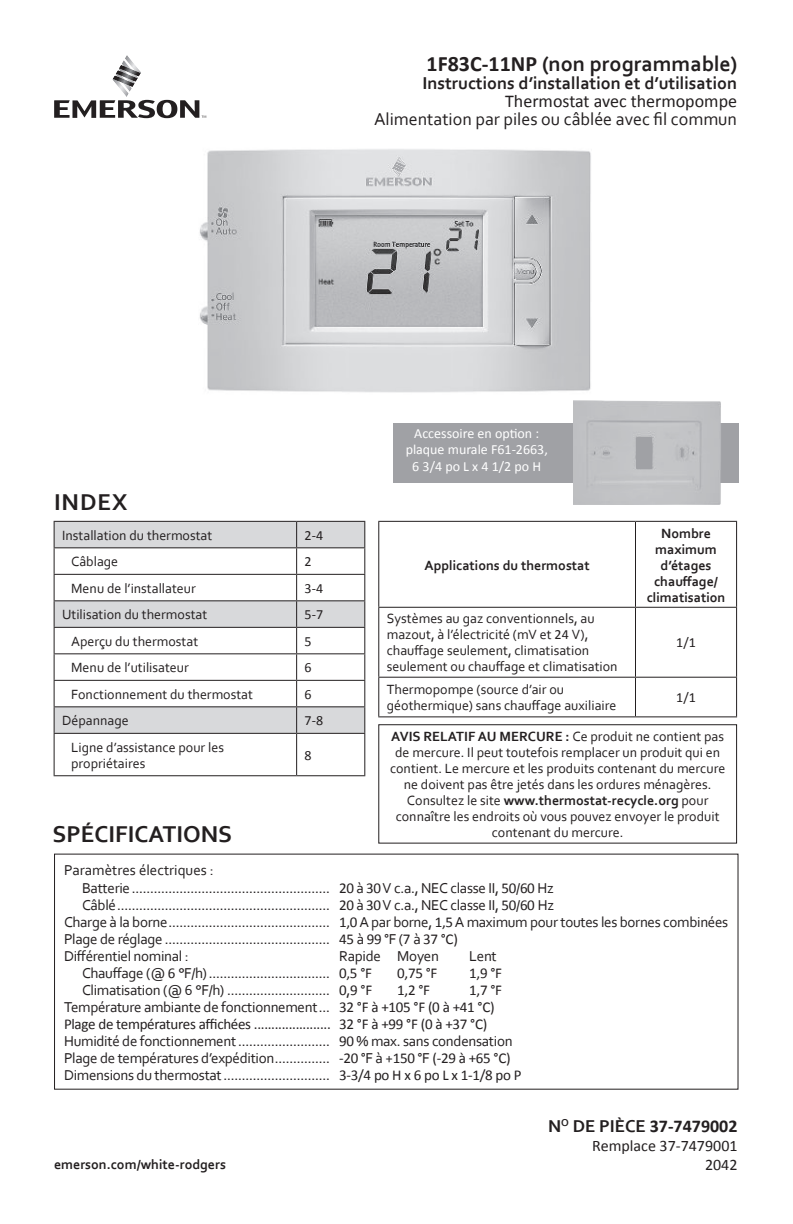
<style>
.page{position:relative;width:793px;height:1224px;background:#fff}
.page>*{position:absolute;margin:0;border:0;box-sizing:border-box;transform-origin:0 0}
.t1{font:700 24px "Corbel";color:#231f20}
.t2{font:700 22px "Corbel";color:#231f20}
.t3{font:700 18px "Corbel";color:#231f20}
.t4{font:18px "Corbel";color:#231f20}
.t5{font:18px "Calibri";color:#231f20}
.t6{font:700 18px "Calibri";color:#231f20}
.t7{font:16px/19.2px "Calibri";color:#231f20;text-align:right}
.t8{font:15px/17px "Corbel";letter-spacing:-.02em;color:#231f20}
.t9{font:15px "Calibri";letter-spacing:-.02em;color:#231f20}
.t10{font:15px "Corbel";color:#231f20}
.t11{font:14px/16px "Corbel";color:#231f20}
.t12{font:700 14px/16px "Corbel";color:#231f20;text-align:center}
.t13{font:14px/16.8px "Calibri";color:#fff;text-align:center}
.t14{font:14px "Calibri";color:#231f20}
.s1{font-family:"Calibri"}
.s2{font-weight:700}
.s3{font-family:"Corbel"}
</style>
<div class="page">
<svg style="left:54px;top:55px;width:152px;height:63px"></svg>
<hr style="left:378px;top:678px;width:1px;height:38px;background:#231f20">
<hr style="left:378px;top:716px;width:257px;height:1px;background:#231f20">
<hr style="left:635px;top:522px;width:1px;height:85px;background:#231f20">
<hr style="left:635px;top:608px;width:1px;height:69px;background:#231f20">
<hr style="left:635px;top:678px;width:1px;height:38px;background:#231f20">
<hr style="left:736px;top:678px;width:1px;height:38px;background:#231f20">
<hr style="left:635px;top:716px;width:102px;height:1px;background:#231f20">
<hr style="left:378px;top:521px;width:257px;height:1px;background:#231f20">
<hr style="left:378px;top:522px;width:1px;height:85px;background:#231f20">
<hr style="left:635px;top:521px;width:102px;height:1px;background:#231f20">
<hr style="left:736px;top:522px;width:1px;height:85px;background:#231f20">
<hr style="left:378px;top:607px;width:257px;height:1px;background:#231f20">
<hr style="left:635px;top:607px;width:102px;height:1px;background:#231f20">
<hr style="left:378px;top:608px;width:1px;height:69px;background:#231f20">
<hr style="left:736px;top:608px;width:1px;height:69px;background:#231f20">
<hr style="left:378px;top:677px;width:257px;height:1px;background:#231f20">
<hr style="left:635px;top:677px;width:102px;height:1px;background:#231f20">
<svg style="left:55px;top:522px;width:309px;height:211px"></svg>
<hr style="left:54px;top:734px;width:1px;height:41px;background:#231f20">
<hr style="left:54px;top:775px;width:242px;height:1px;background:#231f20">
<svg style="left:296px;top:522px;width:1px;height:211px"></svg>
<hr style="left:296px;top:734px;width:1px;height:41px;background:#231f20">
<hr style="left:364px;top:734px;width:1px;height:41px;background:#231f20">
<hr style="left:296px;top:775px;width:69px;height:1px;background:#231f20">
<hr style="left:54px;top:521px;width:242px;height:1px;background:#231f20">
<hr style="left:296px;top:521px;width:69px;height:1px;background:#231f20">
<hr style="left:54px;top:547px;width:242px;height:1px;background:#231f20">
<hr style="left:296px;top:547px;width:69px;height:1px;background:#231f20">
<hr style="left:54px;top:574px;width:242px;height:1px;background:#231f20">
<hr style="left:296px;top:574px;width:69px;height:1px;background:#231f20">
<hr style="left:54px;top:600px;width:242px;height:1px;background:#231f20">
<hr style="left:296px;top:600px;width:69px;height:1px;background:#231f20">
<hr style="left:54px;top:627px;width:242px;height:1px;background:#231f20">
<hr style="left:296px;top:627px;width:69px;height:1px;background:#231f20">
<hr style="left:54px;top:653px;width:242px;height:1px;background:#231f20">
<hr style="left:296px;top:653px;width:69px;height:1px;background:#231f20">
<hr style="left:54px;top:680px;width:242px;height:1px;background:#231f20">
<hr style="left:296px;top:680px;width:69px;height:1px;background:#231f20">
<hr style="left:54px;top:706px;width:242px;height:1px;background:#231f20">
<svg style="left:54px;top:522px;width:1px;height:211px"></svg>
<hr style="left:296px;top:706px;width:69px;height:1px;background:#231f20">
<svg style="left:364px;top:522px;width:1px;height:211px"></svg>
<hr style="left:54px;top:733px;width:242px;height:1px;background:#231f20">
<hr style="left:296px;top:733px;width:69px;height:1px;background:#231f20">
<div style="left:378px;top:724px;width:359px;height:120px;border:1px solid #231f20"></div>
<img style="left:199px;top:149px;width:392px;height:244px">
<div style="left:393px;top:423px;width:345px;height:59px;background:#a0a1a5"></div>
<img style="left:573px;top:400px;width:148px;height:104px">
<h2 class="t2" style="left:426px;top:53px;width:312px"><span class="s1">1F83C-11NP</span> (non programmable)</h2>
<p class="t3" style="left:422px;top:74px;width:316px">Instructions d’installation et d’utilisation</p>
<p class="t5" style="left:505px;top:90px;width:233px">Thermostat avec thermopompe</p>
<p class="t4" style="left:374px;top:108px;width:364px">Alimentation par piles ou câblée avec fil commun</p>
<h1 class="t1" style="left:54px;top:490px;width:75px">INDEX</h1>
<p class="t11" style="left:62px;top:528px;width:152px">Installation du thermostat</p>
<p class="t14" style="left:304px;top:530px;width:20px">2-4</p>
<p class="t11" style="left:71px;top:554px;width:49px">Câblage</p>
<p class="t14" style="left:304px;top:556px;width:9px">2</p>
<p class="t11" style="left:71px;top:580px;width:126px">Menu de l’installateur</p>
<p class="t14" style="left:304px;top:583px;width:20px">3-4</p>
<p class="t11" style="left:62px;top:607px;width:147px">Utilisation du thermostat</p>
<p class="t14" style="left:304px;top:609px;width:20px">5-7</p>
<p class="t11" style="left:71px;top:634px;width:128px">Aperçu du thermostat</p>
<p class="t14" style="left:304px;top:636px;width:9px">5</p>
<p class="t11" style="left:71px;top:659px;width:119px">Menu de l’utilisateur</p>
<p class="t14" style="left:304px;top:662px;width:9px">6</p>
<p class="t11" style="left:71px;top:687px;width:183px">Fonctionnement du thermostat</p>
<p class="t14" style="left:304px;top:689px;width:9px">6</p>
<p class="t11" style="left:62px;top:713px;width:68px">Dépannage</p>
<p class="t14" style="left:304px;top:715px;width:20px">7-8</p>
<p class="t11" style="left:71px;top:740px;width:154px">Ligne d’assistance pour les propriétaires</p>
<p class="t14" style="left:304px;top:750px;width:9px">8</p>
<h1 class="t1" style="left:53px;top:822px;width:181px">SPÉCIFICATIONS</h1>
<p class="t13" style="left:405px;top:425px;width:144px">Accessoire en option : plaque murale F61-2663,<br>6 3/4 po L x 4 1/2 po H</p>
<p class="t12" style="left:424px;top:558px;width:167px">Applications du thermostat</p>
<p class="t11" style="left:387px;top:611px;width:232px">Systèmes au gaz conventionnels, au mazout, à l’électricité (mV et <span class="s1">24</span> V), chauffage seulement, climatisation seulement ou chauffage et climatisation</p>
<p class="t12" style="left:646px;top:526px;width:80px">Nombre maximum d’étages chauffage/ climatisation</p>
<p class="t14" style="left:676px;top:637px;width:21px">1/1</p>
<p class="t11" style="left:387px;top:682px;width:231px">Thermopompe (source d’air ou géothermique) sans chauffage auxiliaire</p>
<p class="t14" style="left:676px;top:692px;width:21px">1/1</p>
<p class="t11" style="left:390px;top:729px;width:337px;text-align:center"><span class="s2">AVIS RELATIF AU MERCURE :</span> Ce produit ne contient pas de mercure. Il peut toutefois remplacer un produit qui en contient. Le mercure et les produits contenant du mercure ne doivent pas être jetés dans les ordures ménagères.<br>Consultez le site <span class="s2">www.thermostat-recycle.org</span> pour connaître les endroits où vous pouvez envoyer le produit contenant du mercure.</p>
<p class="t10" style="left:64px;top:863px;width:151px">Paramètres électriques :</p>
<p class="t8" style="left:82px;top:880px;width:473px">Batterie ...................................................... <span class="s1">20</span> à <span class="s1">30</span> V c.a., NEC classe II, <span class="s1">50</span>/<span class="s1">60</span> Hz</p>
<p class="t8" style="left:82px;top:897px;width:473px">Câblé .......................................................... <span class="s1">20</span> à <span class="s1">30</span> V c.a., NEC classe II, <span class="s1">50</span>/<span class="s1">60</span> Hz</p>
<p class="t8" style="left:64px;top:914px;width:665px">Charge à la borne ............................................ <span class="s1">1,0</span> A par borne, <span class="s1">1,5</span> A maximum pour toutes les bornes combinées</p>
<p class="t8" style="left:64px;top:931px;width:395px">Plage de réglage ............................................. <span class="s1">45</span> à <span class="s1">99 °</span>F (<span class="s1">7</span> à <span class="s1">37 °C)</span></p>
<p class="t8" style="left:64px;top:947px;width:126px">Différentiel nominal :</p>
<p class="t8" style="left:339px;top:947px;width:101px">Rapide Moyen</p>
<p class="t8" style="left:469px;top:947px;width:29px">Lent</p>
<p class="t8" style="left:82px;top:964px;width:291px">Chauffage (@ <span class="s1">6</span> °F/h) ................................. <span class="s1">0,5 °F</span></p>
<p class="t9" style="left:397px;top:967px;width:42px">0,75 °F</p>
<p class="t9" style="left:469px;top:967px;width:34px">1,9 °F</p>
<p class="t8" style="left:82px;top:982px;width:292px">Climatisation (@ 6 °F/h) ............................ <span class="s1">0</span>,<span class="s1">9 °F</span></p>
<p class="t9" style="left:397px;top:984px;width:34px">1,2 °F</p>
<p class="t9" style="left:469px;top:984px;width:34px">1,7 °F</p>
<p class="t8" style="left:64px;top:999px;width:432px">Température ambiante de fonctionnement ... <span class="s1">32 °F à +105 °F (0 à +41 °C)</span></p>
<p class="t9" style="left:64px;top:1014px;width:424px">Plage de températures affichées ...................... 32 °F à +99 °F (0 à +37 °C)</p>
<p class="t8" style="left:64px;top:1033px;width:459px">Humidité de fonctionnement ......................... <span class="s1">90</span> % max. sans condensation<br>Plage de températures d’expédition ............... <span class="s1">-20 °</span>F à +<span class="s1">150 °</span>F <span class="s1">(-29 à +65 °C)<br></span>Dimensions du thermostat ............................. <span class="s1">3-3/4 po H x 6 po L x 1-1/8 po P</span></p>
<p class="t6" style="left:548px;top:1119px;width:191px"><span class="s3">N</span><sup>O</sup> <span class="s3">DE PIÈCE</span> 37-7479002</p>
<p class="t7" style="left:592px;top:1137px;width:147px">Remplace 37-7479001<br>2042</p>
<p class="t12" style="left:54px;top:1158px;width:173px">emerson.com/white-rodgers</p>
</div>
